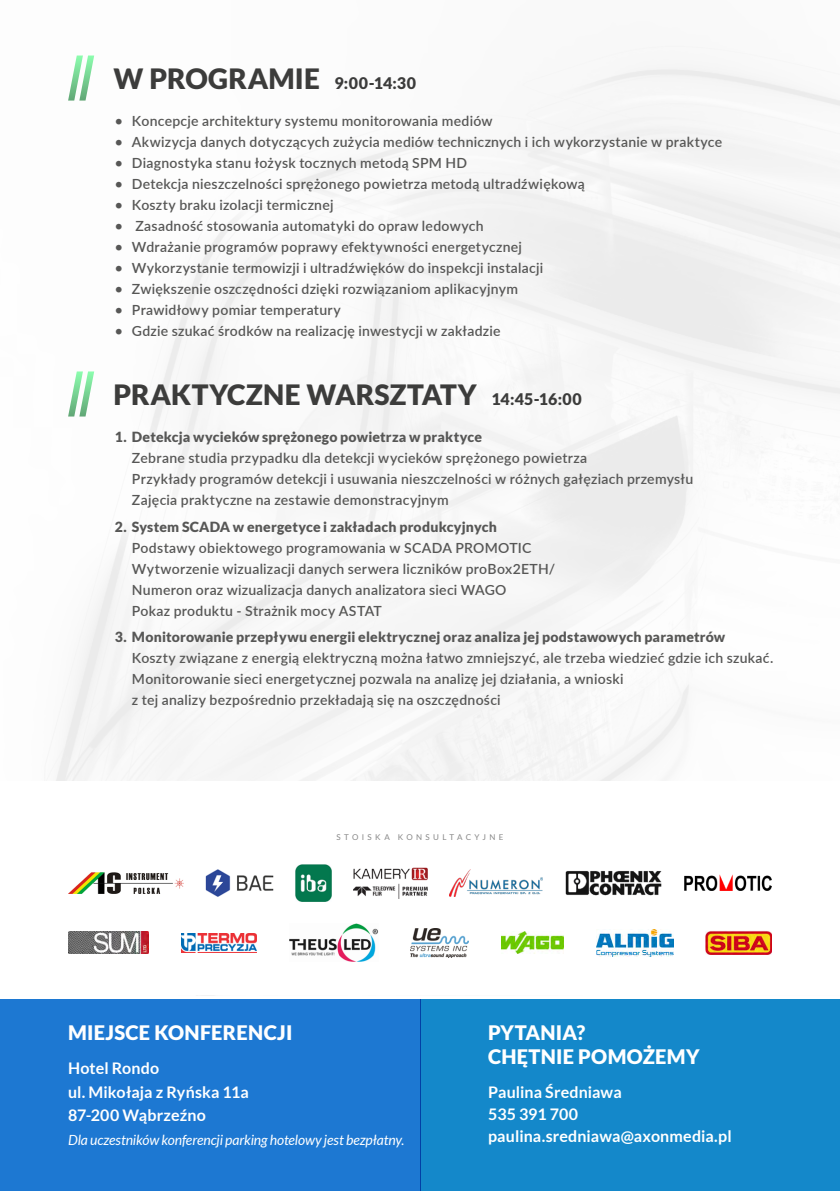
<style>
.page{position:relative;width:840px;height:1191px;background:#fff}
.page>*{position:absolute;margin:0;border:0;box-sizing:border-box;transform-origin:0 0}
.t1{font:900 28px "Lato";letter-spacing:.005em;color:#3c3c3b}
.t2{font:900 20px/24px "Lato";letter-spacing:.015em;color:#fff}
.t3{font:700 16px/22px "Lato";letter-spacing:.005em;color:#fff}
.t4{font:600 14px/21px "Lato";letter-spacing:.02em;color:#575756}
.t5{font:900 14px "Lato";letter-spacing:.01em;color:#575756}
.t6{font:italic 14px "Lato";letter-spacing:-.01em;color:#fff}
.t7{font:8px "Lato";letter-spacing:.425em;color:#878787}
.s1{font-size:16px}
</style>
<div class="page">
<div style="left:0;top:999px;width:420px;height:192px;background:#1d78d2"></div>
<div style="left:420px;top:999px;width:419px;height:192px;background:#1488ca"></div>
<svg style="left:68px;top:55px;width:26px;height:46px"></svg>
<svg style="left:68px;top:371px;width:26px;height:45px"></svg>
<img style="left:449px;top:869px;width:93px;height:27px">
<img style="left:684px;top:875px;width:87px;height:15px">
<img style="left:69px;top:872px;width:114px;height:21px">
<img style="left:205px;top:869px;width:68px;height:27px">
<img style="left:295px;top:864px;width:36px;height:37px">
<img style="left:353px;top:867px;width:74px;height:31px">
<img style="left:565px;top:871px;width:97px;height:24px">
<img style="left:705px;top:931px;width:66px;height:23px">
<img style="left:181px;top:933px;width:75px;height:19px">
<img style="left:411px;top:928px;width:57px;height:29px">
<img style="left:501px;top:931px;width:62px;height:23px">
<img style="left:596px;top:929px;width:76px;height:27px">
<img style="left:68px;top:931px;width:81px;height:22px">
<img style="left:289px;top:923px;width:89px;height:39px">
<h1 class="t1" style="left:113px;top:62px;width:304px">W PROGRAMIE <span class="s1">9:00-14:30</span></h1>
<p class="t4" style="left:115px;top:110px;width:379px">• Koncepcje architektury systemu monitorowania mediów</p>
<p class="t4" style="left:115px;top:131px;width:608px">• Akwizycja danych dotyczących zużycia mediów technicznych i ich wykorzystanie w praktyce</p>
<p class="t4" style="left:115px;top:152px;width:353px">• Diagnostyka stanu łożysk tocznych metodą SPM HD</p>
<p class="t4" style="left:115px;top:173px;width:471px">• Detekcja nieszczelności sprężonego powietrza metodą ultradźwiękową</p>
<p class="t4" style="left:115px;top:194px;width:220px">• Koszty braku izolacji termicznej</p>
<p class="t4" style="left:115px;top:215px;width:370px">• Zasadność stosowania automatyki do opraw ledowych</p>
<p class="t4" style="left:115px;top:236px;width:408px">• Wdrażanie programów poprawy efektywności energetycznej</p>
<p class="t4" style="left:115px;top:257px;width:430px">• Wykorzystanie termowizji i ultradźwięków do inspekcji instalacji</p>
<p class="t4" style="left:115px;top:278px;width:404px">• Zwiększenie oszczędności dzięki rozwiązaniom aplikacyjnym</p>
<p class="t4" style="left:115px;top:299px;width:227px">• Prawidłowy pomiar temperatury</p>
<p class="t4" style="left:115px;top:320px;width:387px">• Gdzie szukać środków na realizację inwestycji w zakładzie</p>
<h1 class="t1" style="left:113px;top:378px;width:469px">PRAKTYCZNE WARSZTATY <span class="s1">14:45-16:00</span></h1>
<p class="t5" style="left:115px;top:428px;width:368px">1. Detekcja wycieków sprężonego powietrza w praktyce</p>
<p class="t4" style="left:132px;top:447px;width:562px">Zebrane studia przypadku dla detekcji wycieków sprężonego powietrza<br>Przykłady programów detekcji i usuwania nieszczelności w różnych gałęziach przemysłu<br>Zajęcia praktyczne na zestawie demonstracyjnym</p>
<p class="t5" style="left:115px;top:518px;width:383px">2. System SCADA w energetyce i zakładach produkcyjnych</p>
<p class="t4" style="left:132px;top:536px;width:424px">Podstawy obiektowego programowania w SCADA PROMOTIC Wytworzenie wizualizacji danych serwera liczników proBox2ETH/ Numeron oraz wizualizacja danych analizatora sieci WAGO<br>Pokaz produktu - Strażnik mocy ASTAT</p>
<p class="t5" style="left:115px;top:629px;width:611px">3. Monitorowanie przepływu energii elektrycznej oraz analiza jej podstawowych parametrów</p>
<p class="t4" style="left:132px;top:647px;width:642px">Koszty związane z energią elektryczną można łatwo zmniejszyć, ale trzeba wiedzieć gdzie ich szukać.<br>Monitorowanie sieci energetycznej pozwala na analizę jej działania, a wnioski<br>z tej analizy bezpośrednio przekładają się na oszczędności</p>
<p class="t7" style="left:336px;top:832px;width:168px">STOISKA KONSULTACYJNE</p>
<h2 class="t2" style="left:68px;top:1020px;width:226px">MIEJSCE KONFERENCJI</h2>
<p class="t3" style="left:68px;top:1055px;width:182px;line-height:24px">Hotel Rondo<br>ul. Mikołaja z Ryńska 11a<br>87-200 Wąbrzeźno</p>
<p class="t6" style="left:68px;top:1132px;width:337px">Dla uczestników konferencji parking hotelowy jest bezpłatny.</p>
<h2 class="t2" style="left:488px;top:1020px;width:213px">PYTANIA?<br>CHĘTNIE POMOŻEMY</h2>
<p class="t3" style="left:488px;top:1080px;width:245px">Paulina Średniawa<br>535 391 700 paulina.sredniawa@axonmedia.pl</p>
</div>
